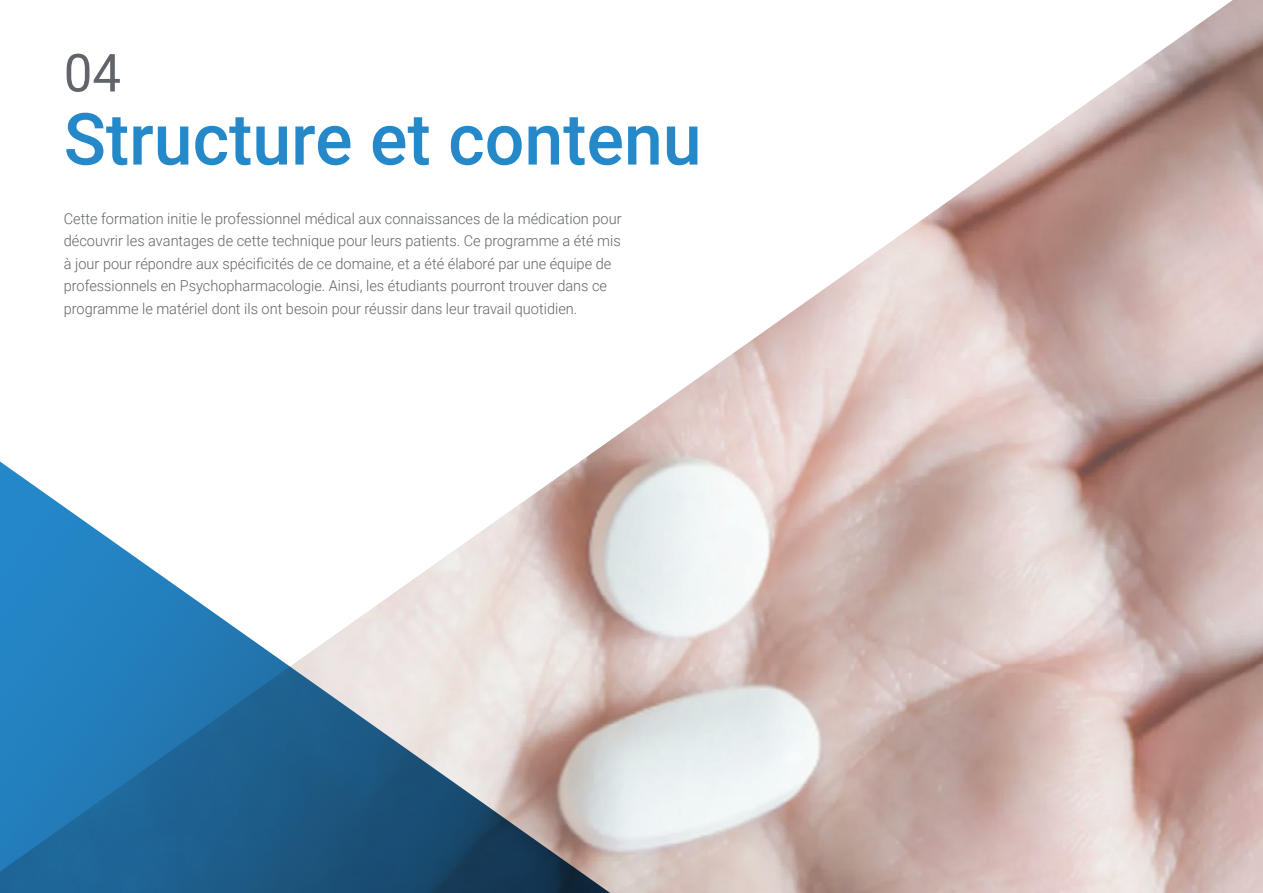
<style>
.page{position:relative;width:1263px;height:893px;background:#fff}
.page>*{position:absolute;margin:0;border:0;box-sizing:border-box;transform-origin:0 0}
.t1{font:500 72px "Roboto";color:#2488c9}
.t2{font:52.5px "Roboto";color:#61646a}
.t3{font:300 15px/22.5px "Roboto";color:#61646a}
</style>
<div class="page">
<img style="left:602px;top:0;width:661px;height:893px">
<svg style="left:0;top:446px;width:640px;height:447px"></svg>
<h2 class="t2" style="left:64px;top:36px;width:59px">04</h2>
<h1 class="t1" style="left:64px;top:89px;width:639px">Structure et contenu</h1>
<p class="t3" style="left:64px;top:207px;width:559px">Cette formation initie le professionnel médical aux connaissances de la médication pour découvrir les avantages de cette technique pour leurs patients. Ce programme a été mis à jour pour répondre aux spécificités de ce domaine, et a été élaboré par une équipe de professionnels en Psychopharmacologie. Ainsi, les étudiants pourront trouver dans ce programme le matériel dont ils ont besoin pour réussir dans leur travail quotidien.</p>
</div>
